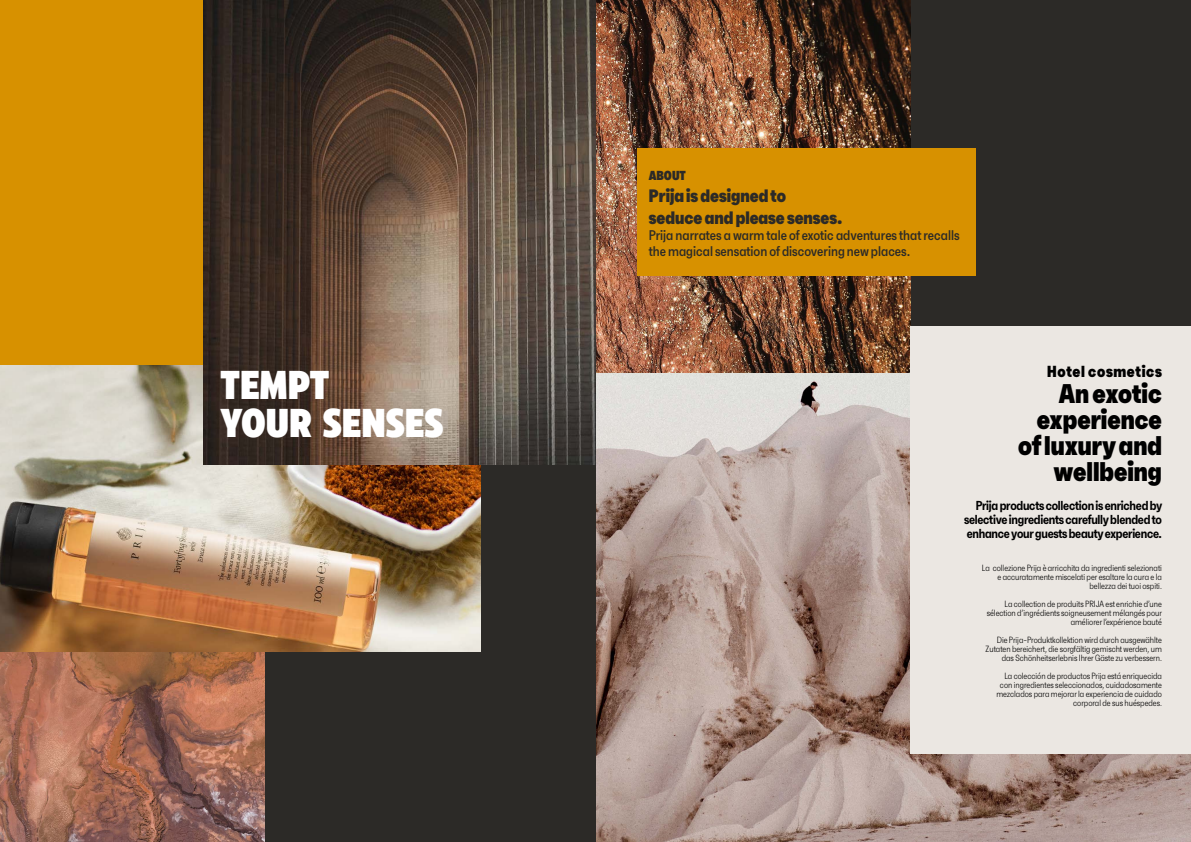
<style>
.page{position:relative;width:1191px;height:842px;background:#fff}
.page>*{position:absolute;margin:0;border:0;box-sizing:border-box;transform-origin:0 0}
.t1{font:900 40px/38px "Eastman Condensed";color:#fff}
.t2{font:800 27px/26px "Faktum X Con";color:#000;text-align:right}
.t3{font:800 18px/22px "Faktum X Con";color:#2c2a27}
.t4{font:800 16px "Faktum X Con";letter-spacing:.04em;color:#000}
.t5{font:500 14px/16px "Faktum X Con";color:#2c2a27}
.t6{font:600 13px/14px "Faktum X Con";letter-spacing:-.02em;color:#000;text-align:justify}
.t7{font:900 13px "Eastman Condensed";color:#2c2a27}
.t8{font:300 9px/9px "Faktum X Con";color:#000;text-align:right}
</style>
<div class="page">
<img style="left:0;top:651px;width:265px;height:191px">
<img style="left:595px;top:372px;width:596px;height:470px">
<div style="left:265px;top:366px;width:330px;height:476px;background:#2c2a27"></div>
<div style="left:473px;top:0;width:718px;height:372px;background:#2c2a27"></div>
<img style="left:473px;top:0;width:437px;height:372px">
<div style="left:910px;top:327px;width:281px;height:427px;background:#ebe7e2"></div>
<div style="left:0;top:0;width:383px;height:592px;background:#d79100"></div>
<img style="left:0;top:366px;width:480px;height:285px">
<img style="left:203px;top:1px;width:392px;height:464px">
<div style="left:637px;top:148px;width:338px;height:128px;background:#d79100"></div>
<h1 class="t1" style="left:220px;top:362px;width:224px">TEMPT<br>YOUR SENSES</h1>
<h3 class="t7" style="left:649px;top:165px;width:39px">ABOUT</h3>
<h3 class="t3" style="left:649px;top:184px;width:195px">Prija is designed to seduce and please senses.</h3>
<h3 class="t5" style="left:649px;top:226px;width:312px">Prija narrates a warm tale of exotic adventures that recalls the magical sensation of discovering new places.</h3>
<h3 class="t4" style="left:1047px;top:361px;width:116px">Hotel cosmetics</h3>
<h2 class="t2" style="left:1018px;top:380px;width:145px">An exotic experience of luxury and wellbeing</h2>
<h3 class="t6" style="left:964px;top:498px;width:200px;text-indent:12px">Prija products collection is enriched by selective ingredients carefully blended to enhance your guests beauty experience.</h3>
<p class="t8" style="left:982px;top:563px;width:181px">La collezione Prija è arricchita da ingredienti selezionati e accuratamente miscelati per esaltare la cura e la bellezza dei tuoi ospiti.</p>
<p class="t8" style="left:986px;top:599px;width:177px">La collection de produits PRIJA est enrichie d’une sélection d’ingrédients soigneusement mélangés pour améliorer l’expérience bauté</p>
<p class="t8" style="left:985px;top:635px;width:178px">Die Prija-Produktkollektion wird durch ausgewählte<br>Zutaten bereichert, die sorgfältig gemischt werden, um das Schönheitserlebnis Ihrer Gäste zu verbessern.</p>
<p class="t8" style="left:996px;top:671px;width:167px">La colección de productos Prija está enriquecida con ingredientes seleccionados, cuidadosamente mezclados para mejorar la experiencia de cuidado corporal de sus huéspedes.</p>
</div>
